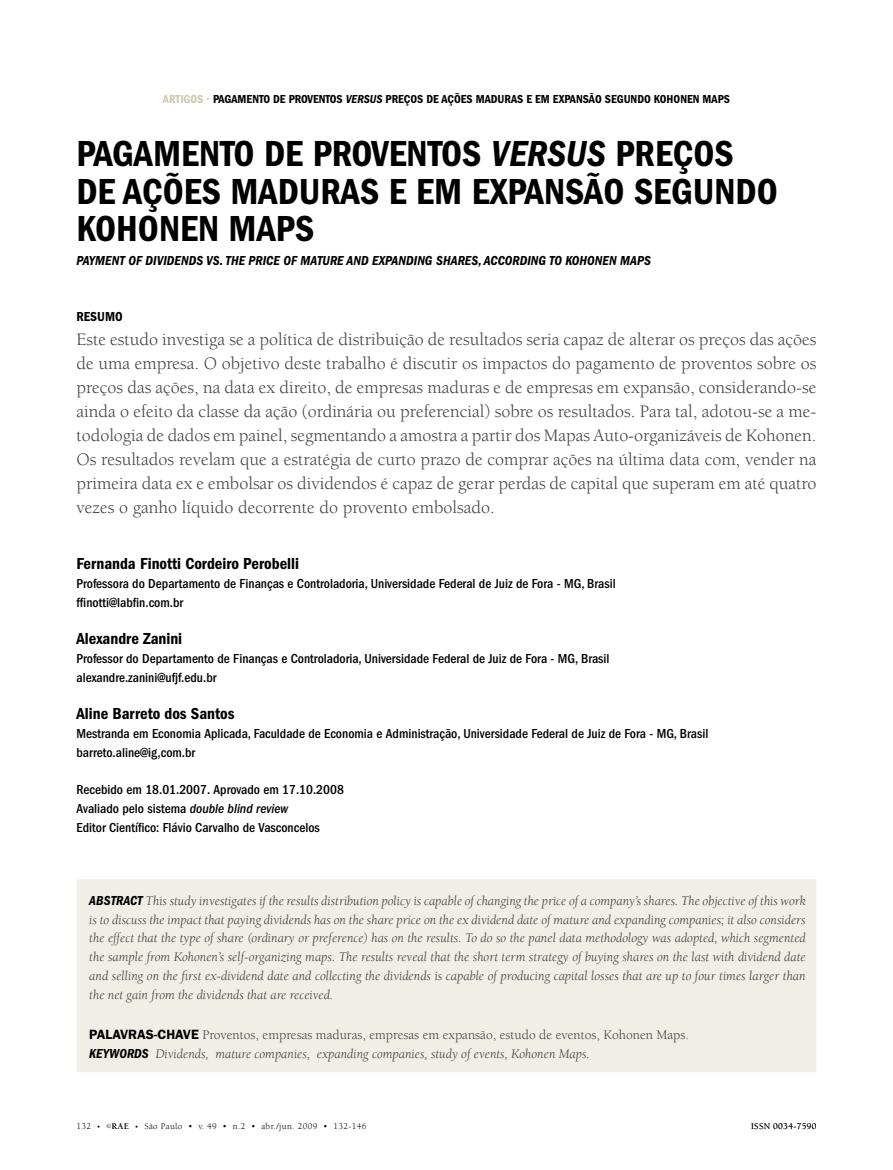
<style>
.page{position:relative;width:893px;height:1170px;background:#fff}
.page>*{position:absolute;margin:0;border:0;box-sizing:border-box;transform-origin:0 0}
.t1{font:600 condensed 37.5px/37.5px "Franklin Gothic";color:#000}
.t2{font:18px/24px "Berkeley";color:#424042;text-align:justify}
.t3{font:600 condensed 16.5px "Franklin Gothic";color:#000}
.t4{font:italic 13.5px/18.8px "Berkeley";color:#424042;text-align:justify}
.t5{font:500 condensed 13.5px/18.8px "Franklin Gothic";color:#000}
.t6{font:italic 600 condensed 13.5px "Franklin Gothic";letter-spacing:.005em;color:#000}
.t7{font:13.5px "Berkeley";color:#424042}
.t8{font:600 condensed 13.5px "Franklin Gothic";color:#000}
.t9{font:600 condensed 12px "Franklin Gothic";color:#000}
.t10{font:9px "Berkeley";letter-spacing:.04em;color:#000}
.s1{color:#cec9ac}
.s2{font-style:italic}
.s3{font-family:"Franklin Gothic";font-weight:600;color:#000}
.s4{font-size:7.5px}
.s5{font-size:6px}
.s6{font-weight:700}
</style>
<div class="page">
<div style="left:76px;top:879px;width:740px;height:193px;background:#f0efe6"></div>
<p class="t9" style="left:163px;top:93px;width:568px"><span class="s1">artigos •</span> PAGAMENTO DE PROVENTOS <span class="s2">VERSUS</span> PREÇOS DE AÇÕES MADURAS E EM EXPANSÃO SEGUNDO KOHONEN MAPS</p>
<h1 class="t1" style="left:76px;top:135px;width:703px">PAGAMENTO DE PROVENTOS <span class="s2">VERSUS</span> PREÇOS<br>DE AÇÕES MADURAS E EM EXPANSÃO SEGUNDO<br>KOHONEN MAPS</h1>
<p class="t6" style="left:76px;top:252px;width:576px">PAYMENT OF DIVIDENDS VS. THE PRICE OF MATURE AND EXPANDING SHARES, ACCORDING TO KOHONEN MAPS</p>
<p class="t8" style="left:77px;top:308px;width:9px">resumo</p>
<p class="t2" style="left:76px;top:327px;width:742px">Este estudo investiga se a política de distribuição de resultados seria capaz de alterar os preços das ações de uma empresa. O objetivo deste trabalho é discutir os impactos do pagamento de proventos sobre os preços das ações, na data ex direito, de empresas maduras e de empresas em expansão, considerando-se ainda o efeito da classe da ação (ordinária ou preferencial) sobre os resultados. Para tal, adotou-se a me&shy;todologia de dados em painel, segmentando a amostra a partir dos Mapas Auto-organizáveis de Kohonen.<br>Os resultados revelam que a estratégia de curto prazo de comprar ações na última data com, vender na primeira data ex e embolsar os dividendos é capaz de gerar perdas de capital que superam em até quatro vezes o ganho líquido decorrente do provento embolsado.</p>
<p class="t3" style="left:76px;top:554px;width:224px">Fernanda Finotti Cordeiro Perobelli</p>
<p class="t5" style="left:76px;top:574px;width:541px">Professora do Departamento de Finanças e Controladoria, Universidade Federal de Juiz de Fora - MG, Brasil ffinotti@labfin.com.br</p>
<p class="t3" style="left:76px;top:629px;width:107px">Alexandre Zanini</p>
<p class="t5" style="left:76px;top:649px;width:535px">Professor do Departamento de Finanças e Controladoria, Universidade Federal de Juiz de Fora - MG, Brasil alexandre.zanini@ufjf.edu.br</p>
<p class="t3" style="left:76px;top:704px;width:160px">Aline Barreto dos Santos</p>
<p class="t5" style="left:76px;top:724px;width:633px">Mestranda em Economia Aplicada, Faculdade de Economia e Administração, Universidade Federal de Juiz de Fora - MG, Brasil barreto.aline@ig,com.br</p>
<p class="t5" style="left:76px;top:780px;width:269px">Recebido em 18.01.2007. Aprovado em 17.10.2008<br>Avaliado pelo sistema <span class="s2">double blind review<br></span>Editor Científico: Flávio Carvalho de Vasconcelos</p>
<p class="t4" style="left:89px;top:891px;width:718px;text-indent:56px">This study investigates if the results distribution policy is capable of changing the price of a company’s shares. The objective of this work is to discuss the impact that paying dividends has on the share price on the ex dividend date of mature and expanding companies; it also considers the effect that the type of share (ordinary or preference) has on the results. To do so the panel data methodology was adopted, which segmented the sample from Kohonen’s self-organizing maps. The results reveal that the short term strategy of buying shares on the last with dividend date and selling on the first ex-dividend date and collecting the dividends is capable of producing capital losses that are up to four times larger than the net gain from the dividends that are received.</p>
<p class="t7" style="left:89px;top:1027px;width:601px"><span class="s3">PALAVRAS-CHAVE</span> Proventos, empresas maduras, empresas em expansão, estudo de eventos, Kohonen Maps.</p>
<p class="t6" style="left:89px;top:1045px;width:39px">KEYWORDS</p>
<p class="t4" style="left:155px;top:1044px;width:436px">Dividends, mature companies, expanding companies, study of events, Kohonen Maps.</p>
<p class="t6" style="left:89px;top:892px;width:23px">ABSTRACT</p>
<p class="t10" style="left:76px;top:1121px;width:292px">132 <span class="s4">•</span> <span class="s5">©</span><span class="s6">RAE</span> <span class="s4">•</span> São Paulo • v. 49 • n.2 • abr./jun. 2009 • 132-146</p>
<p class="t10" style="left:751px;top:1121px;width:67px">ISSN 0034-7590</p>
</div>
